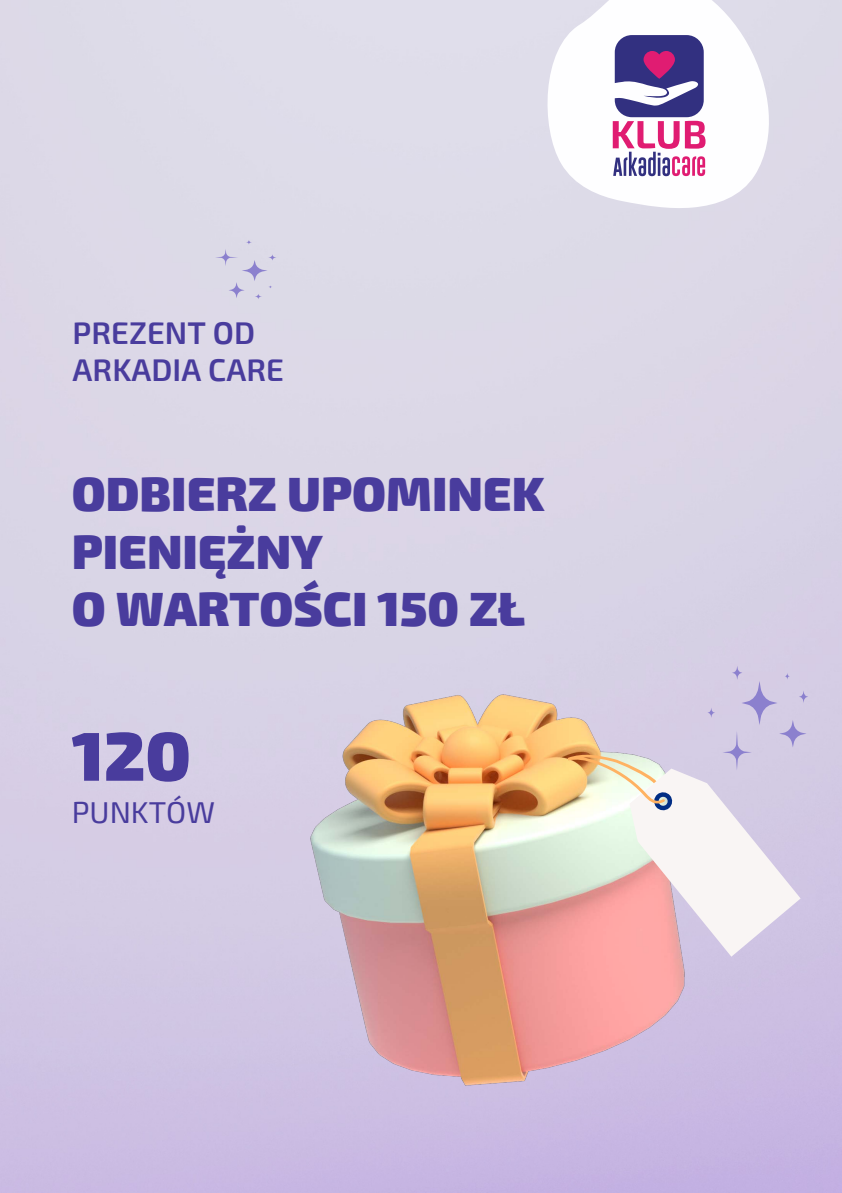
<style>
.page{position:relative;width:842px;height:1193px;background:#fff}
.page>*{position:absolute;margin:0;border:0;box-sizing:border-box;transform-origin:0 0}
.t1{font:900 69.05px "Exo 2";color:#493c9d}
.t2{font:900 48.1px "Exo 2";color:#493c9d}
.t3{font:600 31.4px/37.8px "Exo 2";color:#493c9d}
.t4{font:30.15px "Exo 2";color:#493c9d}
</style>
<div class="page">
<svg style="left:497px;top:0;width:324px;height:269px;fill:#dedce9"></svg>
<svg style="left:613px;top:35px;width:92px;height:141px"></svg>
<svg style="left:215px;top:240px;width:61px;height:59px;background:#d6d3e5"></svg>
<img style="left:310px;top:694px;width:374px;height:391px">
<svg style="left:568px;top:665px;width:240px;height:291px"></svg>
<p class="t3" style="left:73px;top:312px;width:213px">PREZENT OD<br>ARKADIA CARE</p>
<p class="t2" style="left:72px;top:462px;width:474px">ODBIERZ UPOMINEK</p>
<p class="t2" style="left:72px;top:519px;width:252px">PIENIĘŻNY</p>
<p class="t2" style="left:72px;top:577px;width:455px">O WARTOŚCI 150 ZŁ</p>
<p class="t1" style="left:72px;top:710px;width:121px">120</p>
<p class="t4" style="left:72px;top:793px;width:145px">PUNKTÓW</p>
</div>
